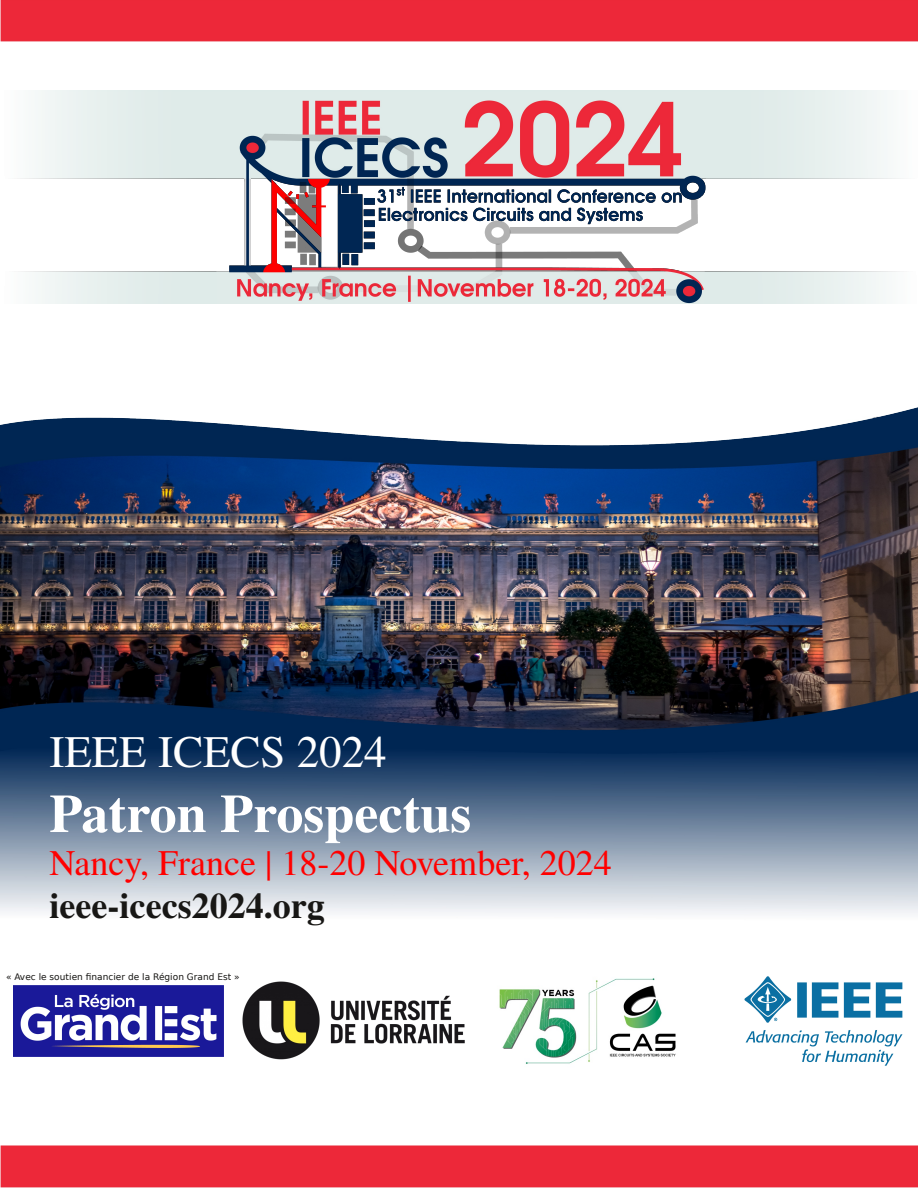
<style>
.page{position:relative;width:918px;height:1188px;background:#fff}
.page>*{position:absolute;margin:0;border:0;box-sizing:border-box;transform-origin:0 0}
.t1{font:700 54px "Te X Gyre Termes X";color:#fff}
.t2{font:45px "Te X Gyre Termes X";color:#fff}
.t3{font:36px "Te X Gyre Termes X";color:#f00}
.t4{font:700 36px "Te X Gyre Termes X";color:#181715}
.t5{font:9px "DejaVu Sans";color:#181715}
</style>
<div class="page">
<img style="left:0;top:407px;width:918px;height:507px">
<img style="left:744px;top:976px;width:159px;height:90px">
<img style="left:499px;top:978px;width:177px;height:86px">
<img style="left:243px;top:982px;width:222px;height:78px">
<img style="left:14px;top:986px;width:210px;height:70px">
<img style="left:20px;top:90px;width:881px;height:214px">
<div style="left:0;top:1146px;width:918px;height:42px;background:#ed2839"></div>
<div style="left:0;top:0;width:918px;height:42px;background:#ed2839"></div>
<h2 class="t2" style="left:49px;top:732px;width:339px">IEEE ICECS 2024</h2>
<h1 class="t1" style="left:49px;top:789px;width:423px">Patron Prospectus</h1>
<h3 class="t3" style="left:49px;top:847px;width:564px">Nancy, France | 18-20 November, 2024</h3>
<h3 class="t4" style="left:49px;top:890px;width:277px">ieee-icecs2024.org</h3>
<p class="t5" style="left:6px;top:972px;width:235px">« Avec le soutien financier de la Région Grand Est »</p>
</div>
